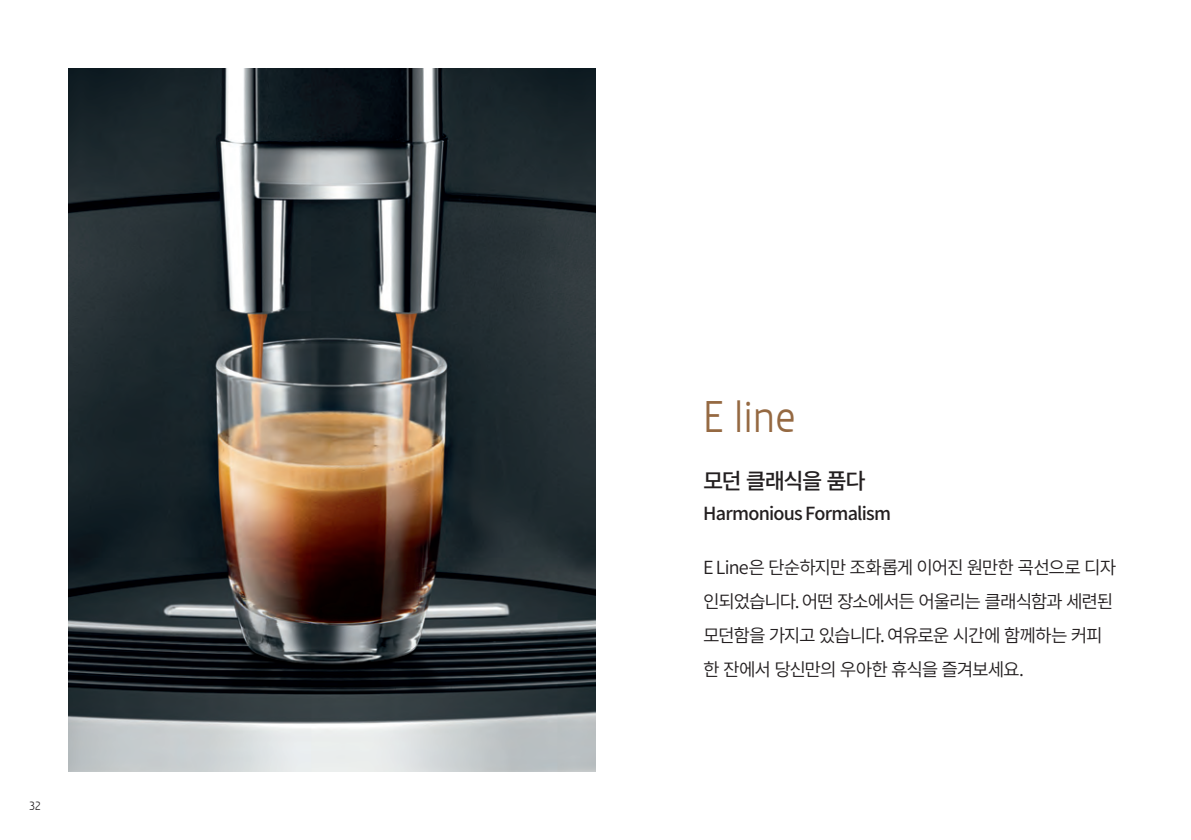
<style>
.page{position:relative;width:1191px;height:840px;background:#fff}
.page>*{position:absolute;margin:0;border:0;box-sizing:border-box;transform-origin:0 0}
.t1{font:44px "Stalemate LF Light";color:#956942}
.t2{font:500 22px "Noto Sans CJ Kkr";letter-spacing:-.065em;color:#231f20}
.t3{font:600 18px/34px "Noto Sans CJ Kkr";letter-spacing:-.065em;color:#231f20}
.t4{font:500 18px "Noto Sans CJ Kkr";letter-spacing:-.045em;color:#231f20}
.t5{font:12px "Stalemate LF Light";color:#231f20}
</style>
<div class="page">
<img style="left:68px;top:68px;width:527px;height:703px">
<p class="t5" style="left:30px;top:798px;width:13px">32</p>
<p class="t1" style="left:703px;top:390px;width:94px">E line</p>
<p class="t2" style="left:703px;top:468px;width:164px">모던 클래식을 품다</p>
<p class="t4" style="left:703px;top:502px;width:189px">Harmonious Formalism</p>
<p class="t3" style="left:703px;top:550px;width:414px">E Line은 단순하지만 조화롭게 이어진 원만한 곡선으로 디자 인되었습니다. 어떤 장소에서든 어울리는 클래식함과 세련된 모던함을 가지고 있습니다. 여유로운 시간에 함께하는 커피</p>
<p class="t3" style="left:703px;top:652px;width:322px">한 잔에서 당신만의 우아한 휴식을 즐겨보세요.</p>
</div>
